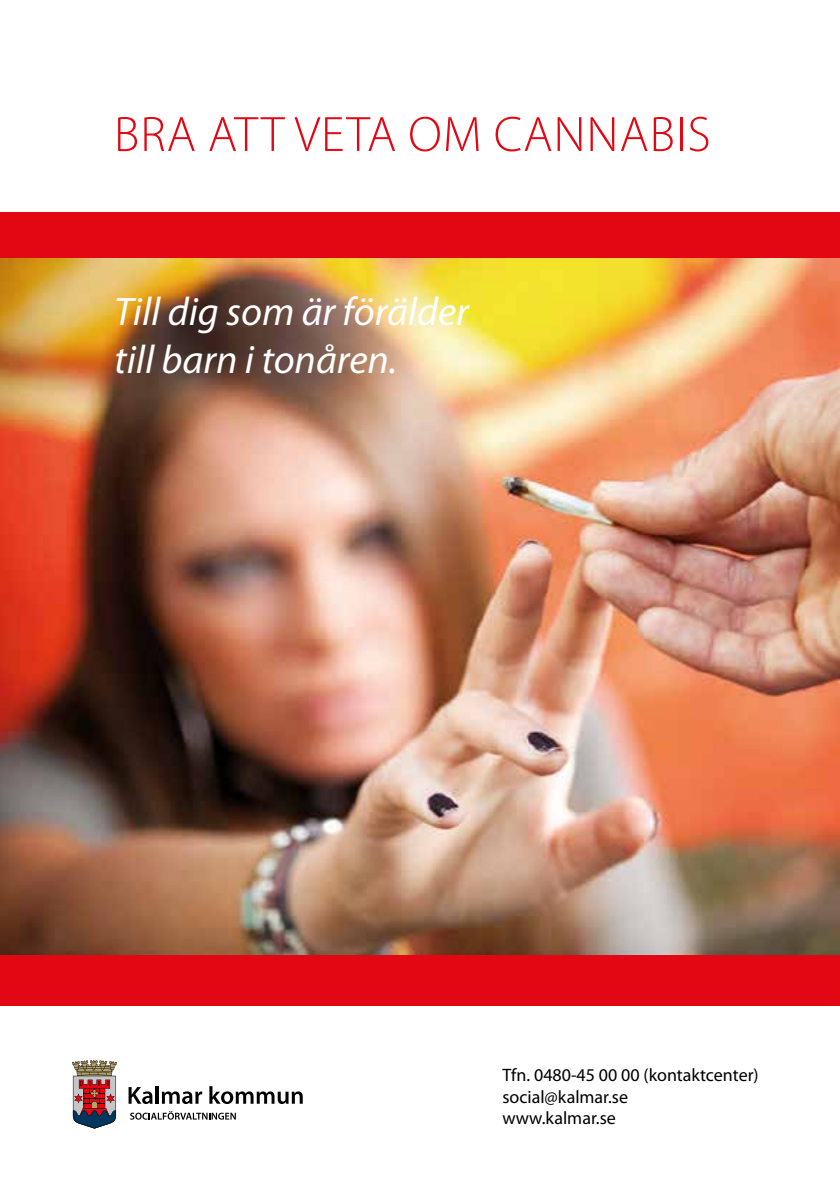
<style>
.page{position:relative;width:840px;height:1191px;background:#fff}
.page>*{position:absolute;margin:0;border:0;box-sizing:border-box;transform-origin:0 0}
.t1{font:300 50px "Myriad Pro";letter-spacing:.02em;color:#e30613}
.t2{font:italic 40px/48px "Myriad Pro";color:#fff}
.t3{font:18px/21.6px "Myriad Pro";color:#000}
</style>
<div class="page">
<div style="left:0;top:212px;width:839px;height:793px;background:#e30613"></div>
<img style="left:0;top:259px;width:839px;height:695px">
<svg style="left:72px;top:1060px;width:45px;height:68px;background:#916e6f"></svg>
<svg style="left:130px;top:1111px;width:106px;height:8px"></svg>
<svg style="left:128px;top:1087px;width:24px;height:17px"></svg>
<hr style="left:155px;top:1086px;width:3px;height:17px;background:#000">
<svg style="left:162px;top:1091px;width:40px;height:13px"></svg>
<svg style="left:209px;top:1086px;width:93px;height:18px"></svg>
<h1 class="t1" style="left:114px;top:104px;width:598px">BRA ATT VETA OM CANNABIS</h1>
<h2 class="t2" style="left:114px;top:287px;width:356px">Till dig som är förälder till barn i tonåren.</h2>
<p class="t3" style="left:502px;top:1064px;width:258px">Tfn. 0480-45 00 00 (kontaktcenter) social@kalmar.se<br>www.kalmar.se</p>
</div>
